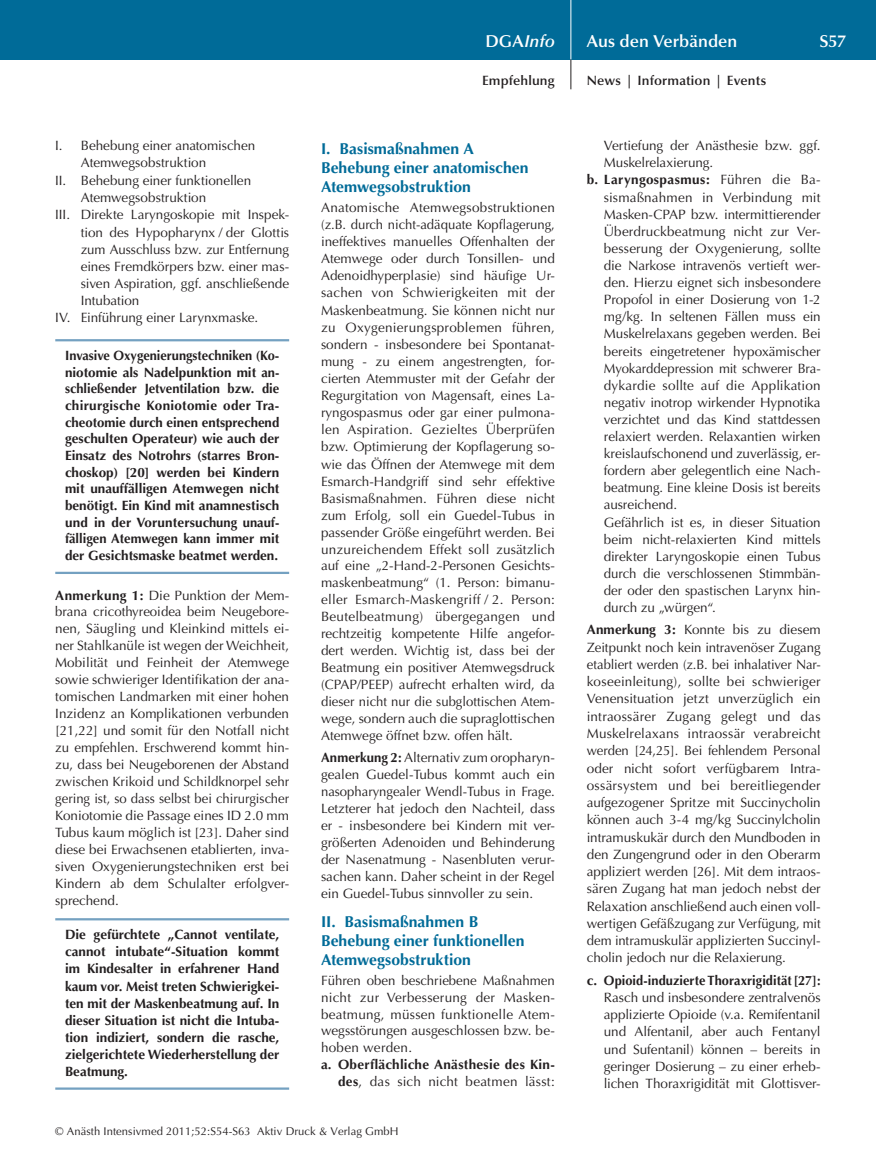
<style>
.page{position:relative;width:876px;height:1174px;background:#fff}
.page>*{position:absolute;margin:0;border:0;box-sizing:border-box;transform-origin:0 0}
.t1{font:600 17.25px "Optima";color:#fff}
.t2{font:italic 600 17.25px "Optima";color:#fff}
.t3{font:700 15.75px/18.8px "Optima";letter-spacing:.005em;color:#006b98}
.t4{font:13.5px/17.1px "Optima";color:#231f20}
.t5{font:700 13.5px/16.6px "Optima";color:#231f20;text-align:justify;scale:.95 1}
.t6{font:700 13.5px/17.1px "Optima";color:#231f20;text-align:justify}
.t7{font:13.5px/16.8px "Optima";letter-spacing:.02em;color:#231f20}
.t8{font:700 13.5px/16.8px "Optima";letter-spacing:.02em;color:#231f20;text-align:right}
.t9{font:600 13.5px "Optima";letter-spacing:.01em;color:#231f20}
.t10{font:700 13.5px "Optima";letter-spacing:.03em;color:#231f20}
.t11{font:11.25px "Optima";letter-spacing:.005em;color:#231f20}
.s1{font-weight:700}
.s2{font-style:normal}
.s3{font-weight:400}
</style>
<div class="page">
<div style="left:0;top:0;width:876px;height:60px;background:#006b98"></div>
<hr style="left:571px;top:0;width:1px;height:60px;background:#fff">
<svg style="left:571px;top:60px;width:1px;height:29px"></svg>
<hr style="left:55px;top:339px;width:234px;height:2px;background:#74a1c1">
<hr style="left:55px;top:572px;width:234px;height:2px;background:#74a1c1">
<hr style="left:55px;top:918px;width:234px;height:2px;background:#74a1c1">
<hr style="left:55px;top:1087px;width:234px;height:2px;background:#74a1c1">
<p class="t4" style="left:55px;top:137px;width:202px">I. Behebung einer anatomischen</p>
<p class="t4" style="left:81px;top:154px;width:127px">Atemwegsobstruktion</p>
<p class="t4" style="left:55px;top:172px;width:197px">II. Behebung einer funktionellen</p>
<p class="t4" style="left:81px;top:189px;width:127px">Atemwegsobstruktion</p>
<p class="t4" style="left:55px;top:206px;width:235px">III. Direkte Laryngoskopie mit Inspek-</p>
<p class="t4" style="left:81px;top:223px;width:210px">tion des Hypopharynx / der Glottis</p>
<p class="t4" style="left:81px;top:241px;width:210px">zum Ausschluss bzw. zur Entfernung</p>
<p class="t4" style="left:81px;top:258px;width:210px">eines Fremdkörpers bzw. einer mas-</p>
<p class="t4" style="left:81px;top:275px;width:210px">siven Aspiration, ggf. anschließende</p>
<p class="t4" style="left:81px;top:292px;width:60px">Intubation</p>
<p class="t4" style="left:55px;top:309px;width:204px">IV. Einführung einer Larynxmaske.</p>
<p class="t5" style="left:65px;top:347px;width:227px">Invasive Oxygenierungstechniken (Ko‑ niotomie als Nadelpunktion mit an&shy;schließender Jetventilation bzw. die chirurgische Koniotomie oder Tra&shy;cheotomie durch einen entsprechend geschulten Operateur) wie auch der Einsatz des Notrohrs (starres Bron&shy;choskop) [20] werden bei Kindern mit unauffälligen Atemwegen nicht benötigt. Ein Kind mit anamnestisch und in der Voruntersuchung unauf&shy;fälligen Atemwegen kann immer mit der Gesichtsmaske beatmet werden.</p>
<p class="t4" style="left:55px;top:586px;width:235px"><span class="s1">Anmerkung 1:</span> Die Punktion der Mem‑ brana cricothyreoidea beim Neugebore&shy;nen, Säugling und Kleinkind mittels ei-‑ ner Stahlkanüle ist wegen der Weichheit, Mobilität und Feinheit der Atemwege sowie schwieriger Identifikation der ana&shy;tomischen Landmarken mit einer hohen Inzidenz an Komplikationen verbunden [21,22] und somit für den Notfall nicht zu empfehlen. Erschwerend kommt hin‑ zu, dass bei Neugeborenen der Abstand zwischen Krikoid und Schildknorpel sehr gering ist, so dass selbst bei chirurgischer Koniotomie die Passage eines ID 2.0 mm Tubus kaum möglich ist [23]. Daher sind diese bei Erwachsenen etablierten, inva-‑ siven Oxygenierungstechniken erst bei Kindern ab dem Schulalter erfolgver&shy;sprechend.</p>
<p class="t6" style="left:65px;top:926px;width:216px">Die gefürchtete „Cannot ventilate, cannot intubate“-Situation kommt im Kindesalter in erfahrener Hand kaum vor. Meist treten Schwierigkei&shy;ten mit der Maskenbeatmung auf. In dieser Situation ist nicht die Intuba&shy;tion indiziert, sondern die rasche, zielgerichtete Wiederherstellung der Beatmung.</p>
<p class="t2" style="left:485px;top:31px;width:71px"><span class="s2">DGA</span>Info</p>
<p class="t1" style="left:587px;top:31px;width:152px">Aus den Verbänden</p>
<p class="t1" style="left:819px;top:31px;width:28px">S57</p>
<p class="t9" style="left:482px;top:73px;width:74px">Empfehlung</p>
<p class="t9" style="left:587px;top:73px;width:181px">News | Information | Events</p>
<p class="t3" style="left:321px;top:140px;width:209px">I. Basismaßnahmen A<br>Behebung einer anatomischen<br>Atemwegsobstruktion</p>
<p class="t4" style="left:321px;top:199px;width:235px">Anatomische Atemwegsobstruktionen (z.B. durch nicht-adäquate Kopflagerung, ineffektives manuelles Offenhalten der Atemwege oder durch Tonsillen- und Adenoidhyperplasie) sind häufige Ur&shy;sachen von Schwierigkeiten mit der Maskenbeatmung. Sie können nicht nur zu Oxygenierungsproblemen führen, sondern - insbesondere bei Spontanat&shy;mung - zu einem angestrengten, for&shy;cierten Atemmuster mit der Gefahr der Regurgitation von Magensaft, eines La-‑ ryngospasmus oder gar einer pulmona&shy;len Aspiration. Gezieltes Überprüfen bzw. Optimierung der Kopflagerung so&shy;wie das Öffnen der Atemwege mit dem Esmarch-Handgriff sind sehr effektive Basismaßnahmen. Führen diese nicht zum Erfolg, soll ein Guedel-Tubus in passender Größe eingeführt werden. Bei unzureichendem Effekt soll zusätzlich auf eine „2-Hand-2-Personen Gesichts-‑ maskenbeatmung“ (1. Person: bimanu&shy;eller Esmarch-Maskengriff / 2. Person:<br>Beutelbeatmung) übergegangen und rechtzeitig kompetente Hilfe angefor&shy;dert werden. Wichtig ist, dass bei der Beatmung ein positiver Atemwegsdruck (CPAP/PEEP) aufrecht erhalten wird, da dieser nicht nur die subglottischen Atem&shy;wege, sondern auch die supraglottischen Atemwege öffnet bzw. offen hält.</p>
<p class="t4" style="left:321px;top:749px;width:235px;text-align:justify"><span class="s1">Anmerkung 2:</span> Alternativ zum oropharyn&shy;gealen Guedel-Tubus kommt auch ein nasopharyngealer Wendl-Tubus in Frage.<br>Letzterer hat jedoch den Nachteil, dass er - insbesondere bei Kindern mit ver&shy;größerten Adenoiden und Behinderung der Nasenatmung - Nasenbluten verur&shy;sachen kann. Daher scheint in der Regel ein Guedel-Tubus sinnvoller zu sein.</p>
<p class="t3" style="left:321px;top:913px;width:205px">II. Basismaßnahmen B<br>Behebung einer funktionellen<br>Atemwegsobstruktion</p>
<p class="t7" style="left:321px;top:972px;width:235px">Führen oben beschriebene Maßnahmen nicht zur Verbesserung der Masken-‑ beatmung, müssen funktionelle Atem&shy;wegsstörungen ausgeschlossen bzw. be-‑ hoben werden.</p>
<p class="t8" style="left:321px;top:1056px;width:235px">a. Oberflächliche Anästhesie des Kin&shy;des<span class="s3">, das sich nicht beatmen lässt:</span></p>
<p class="t4" style="left:604px;top:137px;width:218px">Vertiefung der Anästhesie bzw. ggf.</p>
<p class="t4" style="left:604px;top:154px;width:111px">Muskelrelaxierung.</p>
<p class="t10" style="left:587px;top:172px;width:233px">b. Laryngospasmus: <span class="s3">Führen die Ba-‑</span></p>
<p class="t4" style="left:604px;top:189px;width:218px">sismaßnahmen in Verbindung mit</p>
<p class="t4" style="left:604px;top:206px;width:218px">Masken-CPAP bzw. intermittierender</p>
<p class="t4" style="left:604px;top:223px;width:218px">Überdruckbeatmung nicht zur Ver-</p>
<p class="t4" style="left:604px;top:240px;width:218px">besserung der Oxygenierung, sollte</p>
<p class="t4" style="left:604px;top:257px;width:218px">die Narkose intravenös vertieft wer-</p>
<p class="t4" style="left:604px;top:274px;width:218px">den. Hierzu eignet sich insbesondere</p>
<p class="t4" style="left:604px;top:291px;width:218px">Propofol in einer Dosierung von 1-2</p>
<p class="t4" style="left:604px;top:308px;width:218px">mg/kg. In seltenen Fällen muss ein</p>
<p class="t4" style="left:604px;top:325px;width:218px">Muskelrelaxans gegeben werden. Bei</p>
<p class="t4" style="left:604px;top:342px;width:218px">bereits eingetretener hypoxämischer</p>
<p class="t4" style="left:604px;top:360px;width:216px">Myokarddepression mit schwerer Bra-‑</p>
<p class="t4" style="left:604px;top:377px;width:218px">dykardie sollte auf die Applikation</p>
<p class="t4" style="left:604px;top:394px;width:218px">negativ inotrop wirkender Hypnotika</p>
<p class="t4" style="left:604px;top:411px;width:218px">verzichtet und das Kind stattdessen</p>
<p class="t4" style="left:604px;top:428px;width:218px">relaxiert werden. Relaxantien wirken</p>
<p class="t4" style="left:604px;top:445px;width:216px">kreislaufschonend und zuverlässig, er-‑</p>
<p class="t4" style="left:604px;top:462px;width:218px">fordern aber gelegentlich eine Nach-</p>
<p class="t4" style="left:604px;top:479px;width:218px">beatmung. Eine kleine Dosis ist bereits</p>
<p class="t4" style="left:604px;top:496px;width:75px">ausreichend.</p>
<p class="t4" style="left:604px;top:513px;width:218px">Gefährlich ist es, in dieser Situation</p>
<p class="t4" style="left:604px;top:531px;width:218px">beim nicht-relaxierten Kind mittels</p>
<p class="t4" style="left:604px;top:548px;width:218px">direkter Laryngoskopie einen Tubus</p>
<p class="t4" style="left:604px;top:565px;width:217px">durch die verschlossenen Stimmbän-</p>
<p class="t4" style="left:604px;top:582px;width:217px">der oder den spastischen Larynx hin-</p>
<p class="t4" style="left:604px;top:599px;width:114px">durch zu „würgen“.</p>
<p class="t4" style="left:587px;top:621px;width:235px"><span class="s1">Anmerkung 3:</span> Konnte bis zu diesem Zeitpunkt noch kein intravenöser Zugang etabliert werden (z.B. bei inhalativer Nar-‑ koseeinleitung), sollte bei schwieriger Venensituation jetzt unverzüglich ein intraossärer Zugang gelegt und das Muskelrelaxans intraossär verabreicht werden [24,25]. Bei fehlendem Personal oder nicht sofort verfügbarem Intra&shy;ossärsystem und bei bereitliegender aufgezogener Spritze mit Succinycholin können auch 3-4 mg/kg Succinylcholin intramuskukär durch den Mundboden in den Zungengrund oder in den Oberarm appliziert werden [26]. Mit dem intraos&shy;sären Zugang hat man jedoch nebst der Relaxation anschließend auch einen voll-‑ wertigen Gefäßzugang zur Verfügung, mit dem intramuskulär applizierten Succinyl&shy;cholin jedoch nur die Relaxierung.</p>
<p class="t6" style="left:587px;top:971px;width:235px">c. Opioid-induzierte Thoraxrigidität [27]:</p>
<p class="t4" style="left:604px;top:989px;width:218px;text-align:justify">Rasch und insbesondere zentralvenös applizierte Opioide (v.a. Remifentanil und Alfentanil, aber auch Fentanyl und Sufentanil) können – bereits in geringer Dosierung – zu einer erheb&shy;lichen Thoraxrigidität mit Glottisver-</p>
<p class="t11" style="left:55px;top:1125px;width:345px">© Anästh Intensivmed 2011;52:S54-S63 Aktiv Druck &amp; Verlag GmbH</p>
</div>
